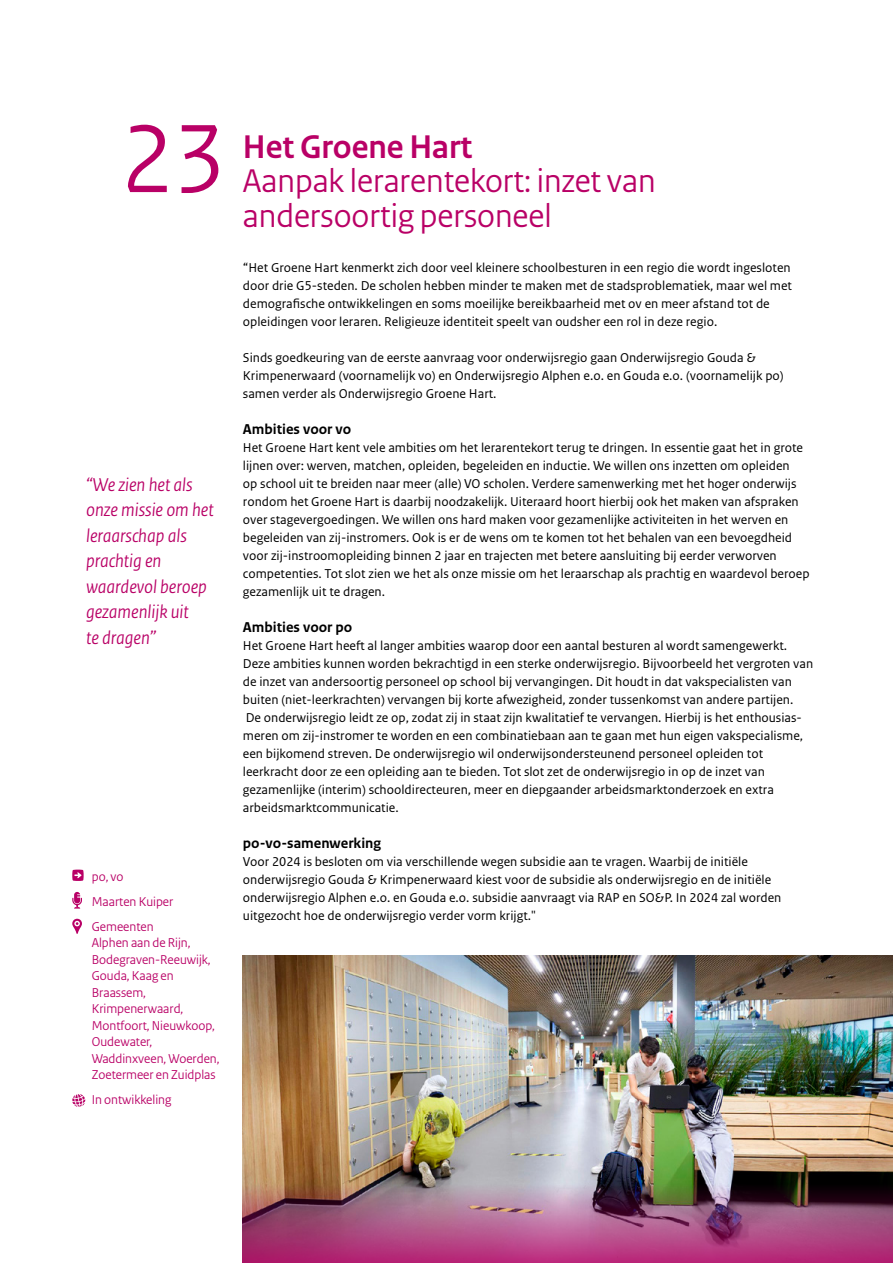
<style>
.page{position:relative;width:893px;height:1263px;background:#fff}
.page>*{position:absolute;margin:0;border:0;box-sizing:border-box;transform-origin:0 0}
._03_RO_Kop{font:102px "Rijksoverheid Sans Heading";color:#b90066}
.Kop_2{font:34.5px/34.5px "Rijksoverheid Sans Heading";color:#b90066}
._03_RO_Kop-2{font:700 34.5px "Rijksoverheid Sans Heading";color:#b90066}
._08_RO_Quote{font:italic 19.5px/25.5px "Rijksoverheid Sans Heading";color:#b90066}
._05_RO_Alineakop_Sans{font:700 15px "Rijksoverheid Sans Text";color:#000}
._10_RO_Broodtekst_Sans{font:13.5px/18px "Rijksoverheid Sans Text";color:#000}
._10_RO_Broodtekst_Serif{font:13.5px/16.5px "Rijksoverheid Sans Heading";color:#b90066}
</style>
<div class="page">
<svg style="left:72px;top:870px;width:12px;height:11px"></svg>
<svg style="left:72px;top:892px;width:10px;height:16px"></svg>
<svg style="left:72px;top:919px;width:10px;height:15px"></svg>
<svg style="left:72px;top:1094px;width:13px;height:13px"></svg>
<img style="left:242px;top:956px;width:651px;height:162px">
<img style="left:242px;top:1118px;width:651px;height:145px">
<p class="_03_RO_Kop" style="left:121px;top:100px;width:106px">23</p>
<p class="_03_RO_Kop-2" style="left:243px;top:127px;width:231px">Het Groene Hart</p>
<p class="Kop_2" style="left:243px;top:164px;width:414px">Aanpak lerarentekort: inzet van andersoortig personeel</p>
<p class="_10_RO_Broodtekst_Sans" style="left:243px;top:259px;width:551px">“Het Groene Hart kenmerkt zich door veel kleinere schoolbesturen in een regio die wordt ingesloten door drie G5-steden. De scholen hebben minder te maken met de stadsproblematiek, maar wel met demografische ontwikkelingen en soms moeilijke bereikbaarheid met ov en meer afstand tot de opleidingen voor leraren. Religieuze identiteit speelt van oudsher een rol in deze regio.</p>
<p class="_10_RO_Broodtekst_Sans" style="left:243px;top:349px;width:542px">Sinds goedkeuring van de eerste aanvraag voor onderwijsregio gaan Onderwijsregio Gouda &amp;<br>Krimpenerwaard (voornamelijk vo) en Onderwijsregio Alphen e.o. en Gouda e.o. (voornamelijk po) samen verder als Onderwijsregio Groene Hart.</p>
<p class="_05_RO_Alineakop_Sans" style="left:243px;top:420px;width:110px">Ambities voor vo</p>
<p class="_10_RO_Broodtekst_Sans" style="left:243px;top:439px;width:568px">Het Groene Hart kent vele ambities om het lerarentekort terug te dringen. In essentie gaat het in grote lijnen over: werven, matchen, opleiden, begeleiden en inductie. We willen ons inzetten om opleiden<br>op school uit te breiden naar meer (alle) VO scholen. Verdere samenwerking met het hoger onderwijs rondom het Groene Hart is daarbij noodzakelijk. Uiteraard hoort hierbij ook het maken van afspraken over stagevergoedingen. We willen ons hard maken voor gezamenlijke activiteiten in het werven en begeleiden van zij-instromers. Ook is er de wens om te komen tot het behalen van een bevoegdheid voor zij-instroomopleiding binnen 2 jaar en trajecten met betere aansluiting bij eerder verworven competenties. Tot slot zien we het als onze missie om het leraarschap als prachtig en waardevol beroep gezamenlijk uit te dragen.</p>
<p class="_05_RO_Alineakop_Sans" style="left:243px;top:618px;width:111px">Ambities voor po</p>
<p class="_10_RO_Broodtekst_Sans" style="left:243px;top:637px;width:572px">Het Groene Hart heeft al langer ambities waarop door een aantal besturen al wordt samengewerkt.<br>Deze ambities kunnen worden bekrachtigd in een sterke onderwijsregio. Bijvoorbeeld het vergroten van de inzet van andersoortig personeel op school bij vervangingen. Dit houdt in dat vakspecialisten van buiten (niet-leerkrachten) vervangen bij korte afwezigheid, zonder tussenkomst van andere partijen.<br>De onderwijsregio leidt ze op, zodat zij in staat zijn kwalitatief te vervangen. Hierbij is het enthousias&shy;meren om zij-instromer te worden en een combinatiebaan aan te gaan met hun eigen vakspecialisme, een bijkomend streven. De onderwijsregio wil onderwijsondersteunend personeel opleiden tot leerkracht door ze een opleiding aan te bieden. Tot slot zet de onderwijsregio in op de inzet van gezamenlijke (interim) schooldirecteuren, meer en diepgaander arbeidsmarktonderzoek en extra arbeidsmarktcommunicatie.</p>
<p class="_05_RO_Alineakop_Sans" style="left:243px;top:834px;width:140px">po-vo-samenwerking</p>
<p class="_10_RO_Broodtekst_Sans" style="left:243px;top:853px;width:540px">Voor 2024 is besloten om via verschillende wegen subsidie aan te vragen. Waarbij de initiële onderwijsregio Gouda &amp; Krimpenerwaard kiest voor de subsidie als onderwijsregio en de initiële onderwijsregio Alphen e.o. en Gouda e.o. subsidie aanvraagt via RAP en SO&amp;P. In 2024 zal worden uitgezocht hoe de onderwijsregio verder vorm krijgt."</p>
<p class="_08_RO_Quote" style="left:86px;top:472px;width:129px">“We zien het als onze missie om het leraarschap als prachtig en waardevol beroep gezamenlijk uit<br>te dragen”</p>
<p class="_10_RO_Broodtekst_Serif" style="left:92px;top:868px;width:33px">po, vo</p>
<p class="_10_RO_Broodtekst_Serif" style="left:92px;top:893px;width:83px">Maarten Kuiper</p>
<p class="_10_RO_Broodtekst_Serif" style="left:92px;top:918px;width:129px">Gemeenten<br>Alphen aan de Rijn,<br>Bodegraven-Reeuwijk,<br>Gouda, Kaag en<br>Braassem,<br>Krimpenerwaard,<br>Montfoort, Nieuwkoop,<br>Oudewater,<br>Waddinxveen, Woerden,<br>Zoetermeer en Zuidplas</p>
<p class="_10_RO_Broodtekst_Serif" style="left:92px;top:1092px;width:81px">In ontwikkeling</p>
</div>
